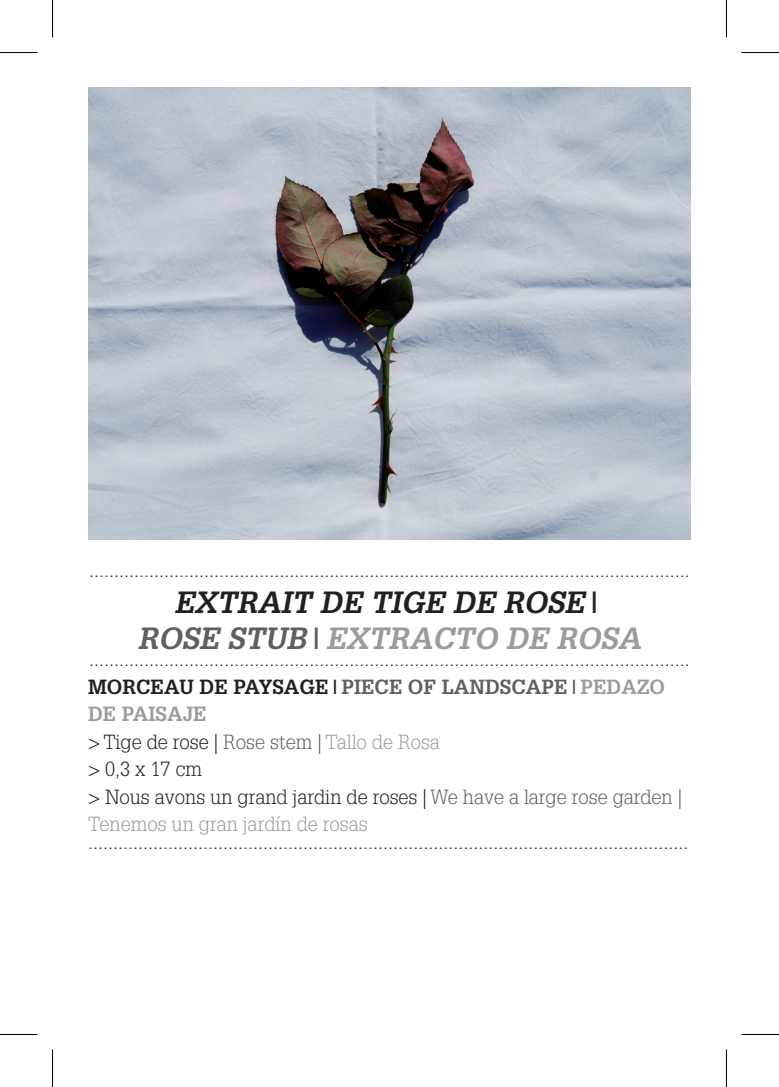
<style>
.page{position:relative;width:779px;height:1087px;background:#fff}
.page>*{position:absolute;margin:0;border:0;box-sizing:border-box;transform-origin:0 0}
.t1{font:italic 700 30px/36px "Glypha LT Std";color:#231f20}
.t2{font:italic 700 30px "Glypha LT Std";color:#999b9e}
.t3{font:300 20px/27.5px "Glypha LT Std";color:#231f20}
.s1{font-style:normal}
.s2{color:#5f5f62}
.s3{font-style:normal;color:#5f5f62}
.s4{color:#999b9e}
.s5{font-weight:700}
.s6{font-weight:700;color:#5f5f62}
.s7{font-weight:700;color:#999b9e}
</style>
<div class="page">
<img style="left:88px;top:88px;width:602px;height:452px">
<hr style="left:0;top:52px;width:38px;height:1px;background:#000">
<hr style="left:741px;top:52px;width:37px;height:1px;background:#000">
<hr style="left:0;top:1034px;width:38px;height:1px;background:#000">
<hr style="left:741px;top:1034px;width:37px;height:1px;background:#000">
<hr style="left:52px;top:0;width:1px;height:37px;background:#000">
<hr style="left:52px;top:1049px;width:1px;height:37px;background:#000">
<hr style="left:725px;top:0;width:1px;height:37px;background:#000">
<hr style="left:725px;top:1049px;width:1px;height:37px;background:#000">
<p class="t3" style="left:89px;top:556px;width:601px">........................................................................................................................</p>
<h1 class="t1" style="left:138px;top:584px;width:468px;text-indent:37px">EXTRAIT DE TIGE DE ROSE<span class="s1">|<br></span><span class="s2">ROSE STUB</span><span class="s3">|</span><span class="s4">EXTRA</span></h1>
<h1 class="t2" style="left:432px;top:619px;width:146px">CTODEROSA</h1>
<p class="t3" style="left:88px;top:646px;width:603px">........................................................................................................................<br><span class="s5">MORCEAU DE PAYSAGE|</span><span class="s6">PIECE OF LANDSCAPE|</span><span class="s7">PEDAZO DE PAISAJE<br></span>&gt; Tige de rose | <span class="s2">Rose stem |</span> <span class="s4">Tallo de Rosa<br></span>&gt; 0,3 x 17 cm<br>&gt; Nous avons un grand jardin de roses | <span class="s2">We have a large rose garden | </span><span class="s4">Tenemos un gran jardín de rosas</span></p>
<p class="t3" style="left:88px;top:828px;width:602px">........................................................................................................................</p>
</div>
